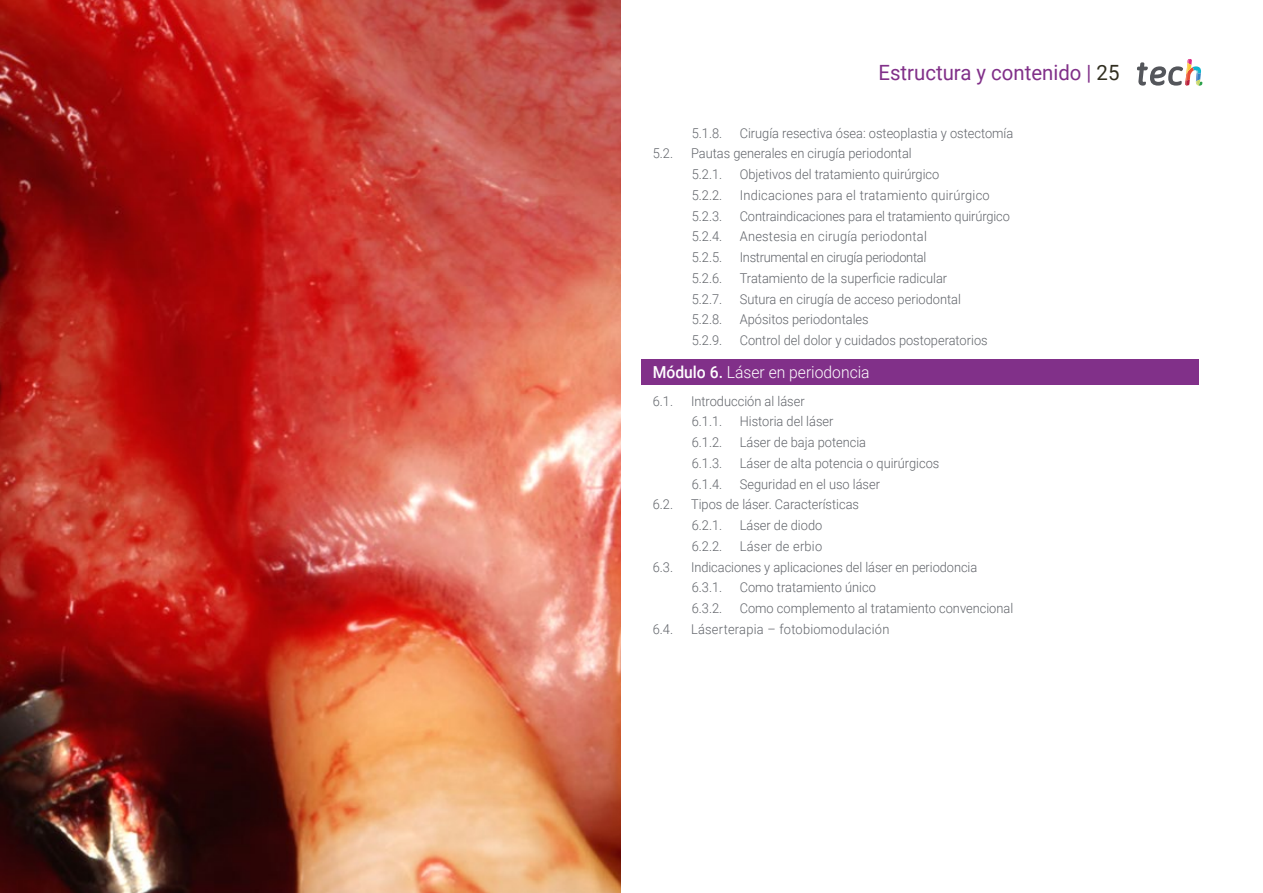
<style>
.page{position:relative;width:1263px;height:893px;background:#fff}
.page>*{position:absolute;margin:0;border:0;box-sizing:border-box;transform-origin:0 0}
.t1{font:21px "Roboto";color:#813089}
.t2{font:300 16.5px "Roboto";color:#fff;scale:.95 1}
.t3{font:300 13.5px/20.7px "Roboto";color:#61646a;scale:.95 1}
.t4{font:300 13.5px "Roboto";letter-spacing:.02em;color:#61646a;scale:.95 1}
.t5{font:300 13.5px "Roboto";letter-spacing:-.02em;color:#61646a;scale:.95 1}
.s1{color:#312e20}
.s2{font-weight:500}
</style>
<div class="page">
<img style="left:0;top:0;width:621px;height:893px">
<div style="left:642px;top:360px;width:557px;height:25px;background:#813089"></div>
<svg style="left:1137px;top:59px;width:65px;height:27px"></svg>
<h1 class="t1" style="left:878px;top:57px;width:242px">Estructura y contenido | <span class="s1">25</span></h1>
<p class="t3" style="left:692px;top:122px;width:34px">5.1.8.</p>
<p class="t3" style="left:740px;top:122px;width:289px">Cirugía resectiva ósea: osteoplastia y ostectomía</p>
<p class="t3" style="left:653px;top:143px;width:23px">5.2.</p>
<p class="t3" style="left:691px;top:143px;width:234px">Pautas generales en cirugía periodontal<br>5.2.1.</p>
<p class="t3" style="left:740px;top:164px;width:212px">Objetivos del tratamiento quirúrgico</p>
<p class="t3" style="left:692px;top:184px;width:34px">5.2.2.</p>
<p class="t4" style="left:740px;top:186px;width:265px">Indicaciones para el tratamiento quirúrgico</p>
<p class="t3" style="left:692px;top:205px;width:34px">5.2.3.</p>
<p class="t3" style="left:740px;top:205px;width:286px">Contraindicaciones para el tratamiento quirúrgico</p>
<p class="t3" style="left:692px;top:226px;width:34px">5.2.4.</p>
<p class="t4" style="left:740px;top:227px;width:198px">Anestesia en cirugía periodontal</p>
<p class="t3" style="left:692px;top:247px;width:34px">5.2.5.</p>
<p class="t5" style="left:740px;top:248px;width:198px">Instrumental en cirugía periodontal</p>
<p class="t3" style="left:692px;top:267px;width:34px">5.2.6.</p>
<p class="t3" style="left:740px;top:267px;width:220px">Tratamiento de la superficie radicular</p>
<p class="t3" style="left:692px;top:288px;width:34px">5.2.7.</p>
<p class="t3" style="left:740px;top:288px;width:234px">Sutura en cirugía de acceso periodontal</p>
<p class="t3" style="left:692px;top:309px;width:34px">5.2.8.</p>
<p class="t3" style="left:740px;top:309px;width:137px">Apósitos periodontales</p>
<p class="t3" style="left:692px;top:330px;width:34px">5.2.9.</p>
<p class="t3" style="left:740px;top:330px;width:262px">Control del dolor y cuidados postoperatorios</p>
<p class="t2" style="left:653px;top:361px;width:230px"><span class="s2">Módulo 6.</span> Láser en periodoncia</p>
<p class="t3" style="left:653px;top:390px;width:23px">6.1.</p>
<p class="t3" style="left:691px;top:390px;width:121px">Introducción al láser<br>6.1.1.</p>
<p class="t3" style="left:740px;top:411px;width:100px">Historia del láser</p>
<p class="t3" style="left:692px;top:431px;width:34px">6.1.2.</p>
<p class="t3" style="left:740px;top:431px;width:135px">Láser de baja potencia</p>
<p class="t3" style="left:692px;top:452px;width:34px">6.1.3.</p>
<p class="t3" style="left:740px;top:452px;width:212px">Láser de alta potencia o quirúrgicos</p>
<p class="t3" style="left:692px;top:473px;width:34px">6.1.4.</p>
<p class="t3" style="left:740px;top:473px;width:149px">Seguridad en el uso láser</p>
<p class="t3" style="left:653px;top:494px;width:23px">6.2.</p>
<p class="t3" style="left:691px;top:494px;width:178px">Tipos de láser. Características<br>6.2.1.</p>
<p class="t3" style="left:740px;top:514px;width:88px">Láser de diodo</p>
<p class="t3" style="left:692px;top:535px;width:34px">6.2.2.</p>
<p class="t4" style="left:740px;top:536px;width:88px">Láser de erbio</p>
<p class="t3" style="left:653px;top:556px;width:23px">6.3.</p>
<p class="t3" style="left:691px;top:556px;width:303px">Indicaciones y aplicaciones del láser en periodoncia<br>6.3.1.</p>
<p class="t3" style="left:740px;top:577px;width:145px">Como tratamiento único</p>
<p class="t3" style="left:692px;top:597px;width:34px">6.3.2.</p>
<p class="t3" style="left:740px;top:597px;width:289px">Como complemento al tratamiento convencional</p>
<p class="t3" style="left:653px;top:618px;width:23px">6.4.</p>
<p class="t4" style="left:691px;top:619px;width:210px">Láserterapia – fotobiomodulación</p>
</div>
